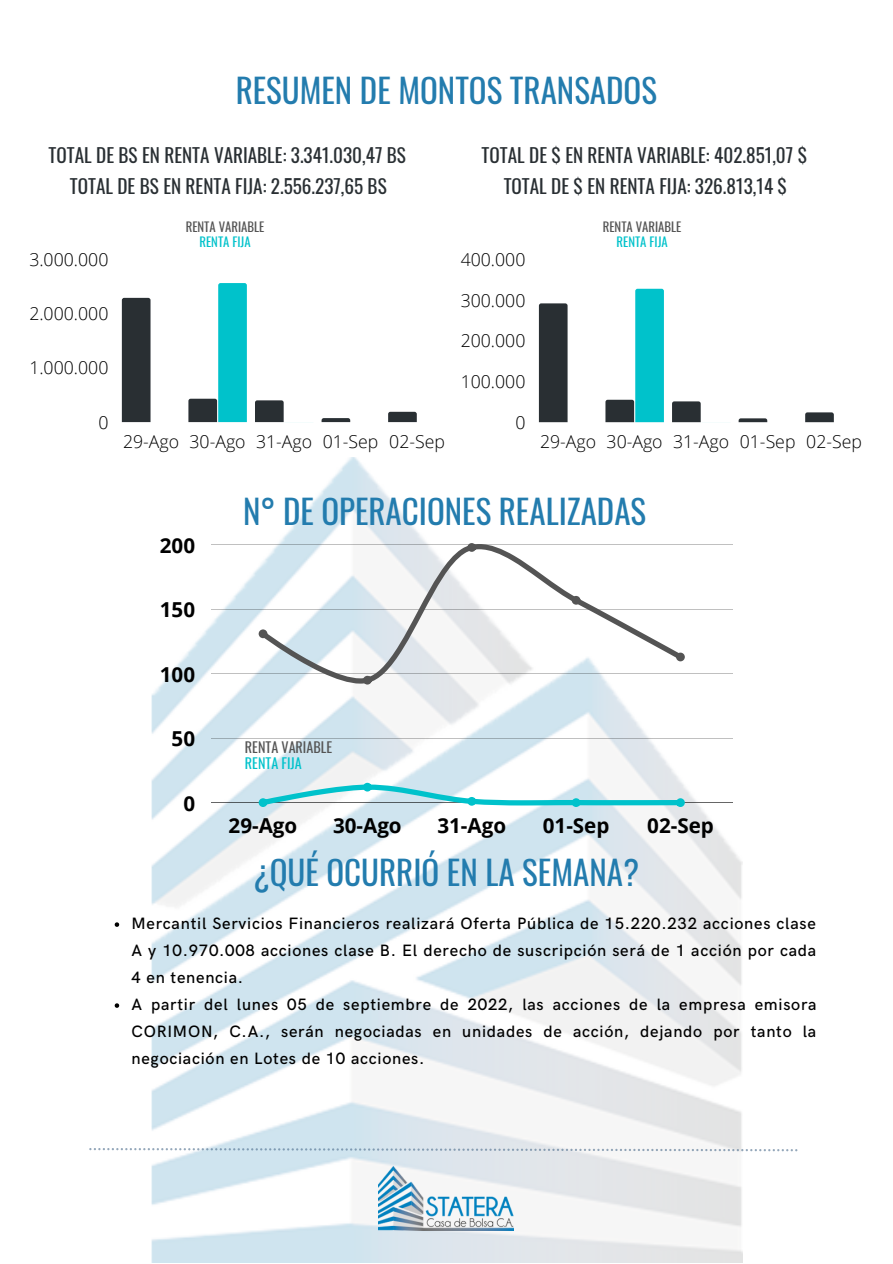
<style>
.page{position:relative;width:893px;height:1264px;background:#fff}
.page>*{position:absolute;margin:0;border:0;box-sizing:border-box;transform-origin:0 0}
.t1{font:33px "Oswald";color:#237cae}
.t2{font:700 20.55px "Open Sans";color:#000}
.t3{font:19.2px "Oswald";color:#292f33}
.t4{font:300 17.7px "Open Sans";color:#000}
.t5{font:500 16.5px/27px "HK Grotesk";letter-spacing:.045em;color:#000}
.t6{font:14.1px "Oswald";color:#545454}
.t7{font:14.1px "Oswald";color:#00c2cb}
.t8{font:12.75px "Oswald";color:#545454}
.t9{font:12.75px "Oswald";color:#00c2cb}
</style>
<div class="page">
<img style="left:151px;top:457px;width:591px;height:805px">
<div style="left:122px;top:298px;width:28px;height:124px;background:#292f33"></div>
<svg style="left:321px;top:418px;width:29px;height:4px"></svg>
<svg style="left:388px;top:412px;width:29px;height:10px"></svg>
<svg style="left:188px;top:283px;width:59px;height:139px"></svg>
<svg style="left:255px;top:400px;width:58px;height:23px"></svg>
<hr style="left:211px;top:544px;width:521px;height:1px;background:#000">
<hr style="left:211px;top:609px;width:521px;height:1px;background:#000">
<hr style="left:211px;top:673px;width:521px;height:1px;background:#000">
<hr style="left:211px;top:737px;width:521px;height:1px;background:#000">
<hr style="left:211px;top:802px;width:521px;height:1px;background:#000">
<svg style="left:258px;top:543px;width:426px;height:141px"></svg>
<svg style="left:258px;top:782px;width:426px;height:25px"></svg>
<img style="left:379px;top:1166px;width:135px;height:64px">
<div style="left:539px;top:303px;width:28px;height:119px;background:#292f33"></div>
<svg style="left:738px;top:418px;width:29px;height:4px"></svg>
<svg style="left:805px;top:412px;width:28px;height:10px"></svg>
<svg style="left:605px;top:289px;width:59px;height:133px"></svg>
<svg style="left:672px;top:401px;width:29px;height:22px"></svg>
<svg style="left:89px;top:1147px;width:708px;height:4px"></svg>
<svg style="left:115px;top:922px;width:4px;height:4px"></svg>
<svg style="left:115px;top:1003px;width:4px;height:4px"></svg>
<h1 class="t1" style="left:236px;top:65px;width:423px">RESUMEN DE MONTOS TRANSADOS</h1>
<p class="t3" style="left:49px;top:140px;width:359px">TOTAL DE BS EN RENTA VARIABLE: 3.341.030,47 BS</p>
<p class="t3" style="left:70px;top:171px;width:318px">TOTAL DE BS EN RENTA FIJA: 2.556.237,65 BS</p>
<p class="t4" style="left:29px;top:247px;width:81px">3.000.000</p>
<p class="t4" style="left:29px;top:301px;width:81px">2.000.000</p>
<p class="t4" style="left:29px;top:355px;width:81px">1.000.000</p>
<p class="t4" style="left:98px;top:410px;width:12px">0</p>
<p class="t8" style="left:186px;top:217px;width:80px">RENTA VARIABLE</p>
<p class="t9" style="left:199px;top:231px;width:53px">RENTA FIJA</p>
<p class="t4" style="left:123px;top:429px;width:323px">29-Ago 30-Ago 31-Ago 01-Sep 02-Sep</p>
<p class="t3" style="left:481px;top:140px;width:327px">TOTAL DE $ EN RENTA VARIABLE: 402.851,07 $</p>
<p class="t3" style="left:503px;top:171px;width:285px">TOTAL DE $ EN RENTA FIJA: 326.813,14 $</p>
<p class="t4" style="left:460px;top:247px;width:66px">400.000</p>
<p class="t4" style="left:460px;top:288px;width:66px">300.000</p>
<p class="t4" style="left:460px;top:328px;width:66px">200.000</p>
<p class="t4" style="left:460px;top:369px;width:66px">100.000</p>
<p class="t4" style="left:515px;top:410px;width:12px">0</p>
<p class="t8" style="left:602px;top:217px;width:80px">RENTA VARIABLE</p>
<p class="t9" style="left:616px;top:231px;width:53px">RENTA FIJA</p>
<p class="t4" style="left:540px;top:429px;width:323px">29-Ago 30-Ago 31-Ago 01-Sep 02-Sep</p>
<p class="t2" style="left:160px;top:531px;width:37px">200</p>
<p class="t2" style="left:160px;top:595px;width:37px">150</p>
<p class="t2" style="left:160px;top:660px;width:37px">100</p>
<p class="t2" style="left:172px;top:724px;width:25px">50</p>
<p class="t2" style="left:183px;top:788px;width:13px">0</p>
<h1 class="t1" style="left:243px;top:485px;width:404px">N° DE OPERACIONES REALIZADAS</h1>
<p class="t6" style="left:245px;top:735px;width:89px">RENTA VARIABLE</p>
<p class="t7" style="left:245px;top:752px;width:58px">RENTA FIJA</p>
<p class="t2" style="left:228px;top:811px;width:70px">29-Ago</p>
<p class="t2" style="left:333px;top:811px;width:70px">30-Ago</p>
<p class="t2" style="left:437px;top:811px;width:70px">31-Ago</p>
<p class="t2" style="left:543px;top:811px;width:68px">01-Sep</p>
<p class="t2" style="left:647px;top:811px;width:68px">02-Sep</p>
<h1 class="t1" style="left:253px;top:846px;width:387px">¿QUÉ OCURRIÓ EN LA SEMANA?</h1>
<p class="t5" style="left:131px;top:910px;width:686px">Mercantil Servicios Financieros realizará Oferta Pública de 15.220.232 acciones clase A y 10.970.008 acciones clase B. El derecho de suscripción será de 1 acción por cada 4 en tenencia.<br>A partir del lunes 05 de septiembre de 2022, las acciones de la empresa emisora CORIMON, C.A., serán negociadas en unidades de acción, dejando por tanto la negociación en Lotes de 10 acciones.</p>
</div>
